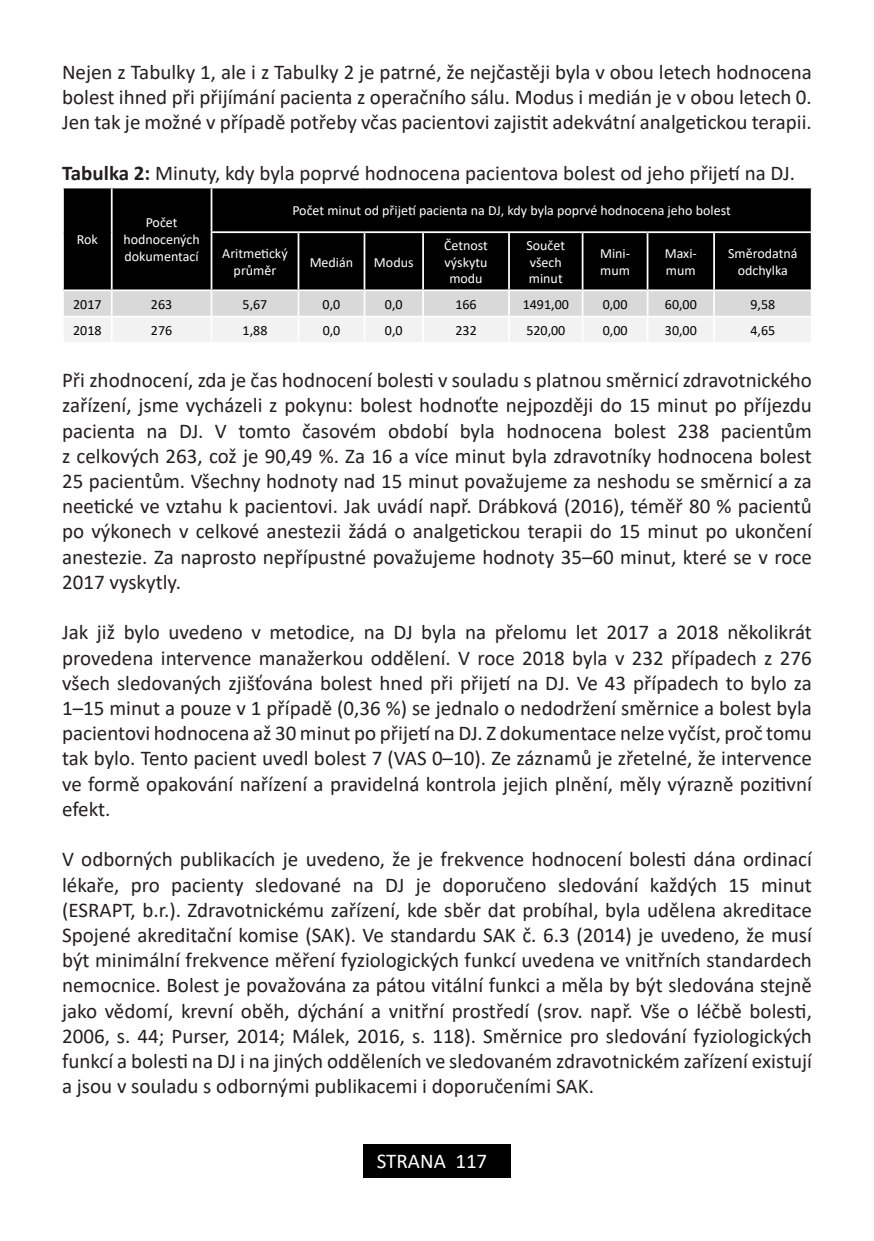
<style>
.page{position:relative;width:874px;height:1241px;background:#fff}
.page>*{position:absolute;margin:0;border:0;box-sizing:border-box;transform-origin:0 0}
.t1{font:21px/25.2px "Calibri";color:#231f20;text-align:justify}
.t2{font:21px "Calibri";color:#fff}
.t3{font:14px/16.8px "Calibri";color:#fff;text-align:center}
.t4{font:14px "Calibri";color:#000}
.s1{font-weight:700}
</style>
<div class="page">
<div style="left:363px;top:1143px;width:147px;height:34px;background:#000"></div>
<div style="left:64px;top:188px;width:746px;height:101px;background:#000"></div>
<hr style="left:111px;top:188px;width:1px;height:44px;background:#fff">
<hr style="left:210px;top:188px;width:2px;height:43px;background:#fff">
<hr style="left:111px;top:232px;width:1px;height:57px;background:#fff">
<hr style="left:210px;top:231px;width:88px;height:2px;background:#fff">
<hr style="left:210px;top:233px;width:2px;height:56px;background:#fff">
<hr style="left:298px;top:231px;width:66px;height:2px;background:#fff">
<hr style="left:297px;top:233px;width:2px;height:56px;background:#fff">
<hr style="left:364px;top:231px;width:59px;height:2px;background:#fff">
<hr style="left:363px;top:233px;width:2px;height:56px;background:#fff">
<hr style="left:423px;top:231px;width:85px;height:2px;background:#fff">
<hr style="left:422px;top:233px;width:2px;height:56px;background:#fff">
<hr style="left:508px;top:231px;width:74px;height:2px;background:#fff">
<hr style="left:508px;top:233px;width:1px;height:56px;background:#fff">
<hr style="left:582px;top:231px;width:65px;height:2px;background:#fff">
<hr style="left:581px;top:233px;width:2px;height:56px;background:#fff">
<hr style="left:647px;top:231px;width:66px;height:2px;background:#fff">
<hr style="left:646px;top:233px;width:2px;height:56px;background:#fff">
<hr style="left:713px;top:231px;width:99px;height:2px;background:#fff">
<hr style="left:712px;top:233px;width:2px;height:56px;background:#fff">
<svg style="left:63px;top:290px;width:748px;height:52px"></svg>
<hr style="left:582px;top:316px;width:65px;height:1px;background:#fff">
<hr style="left:581px;top:317px;width:2px;height:25px;background:#fff">
<hr style="left:647px;top:316px;width:66px;height:1px;background:#fff">
<hr style="left:646px;top:317px;width:2px;height:25px;background:#fff">
<hr style="left:713px;top:316px;width:99px;height:1px;background:#fff">
<hr style="left:712px;top:317px;width:2px;height:25px;background:#fff">
<hr style="left:810px;top:317px;width:2px;height:25px;background:#fff">
<p class="t1" style="left:62px;top:59px;width:751px">Nejen z Tabulky 1, ale i z Tabulky 2 je patrné, že nejčastěji byla v obou letech hodnocena bolest ihned při přijímání pacienta z operačního sálu. Modus i medián je v obou letech 0.<br>Jen tak je možné v případě potřeby včas pacientovi zajistit adekvátní analgetickou terapii.</p>
<p class="t1" style="left:62px;top:159px;width:734px"><span class="s1">Tabulka 2:</span> Minuty, kdy byla poprvé hodnocena pacientova bolest od jeho přijetí na DJ.</p>
<p class="t3" style="left:77px;top:231px;width:23px">Rok</p>
<p class="t3" style="left:123px;top:214px;width:78px">Počet hodnocených dokumentací</p>
<p class="t3" style="left:292px;top:202px;width:439px">Počet minut od přijetí pacienta na DJ, kdy byla poprvé hodnocena jeho bolest</p>
<p class="t3" style="left:222px;top:245px;width:67px">Aritmetický průměr</p>
<p class="t3" style="left:309px;top:253px;width:45px">Medián</p>
<p class="t3" style="left:374px;top:253px;width:41px">Modus</p>
<p class="t3" style="left:444px;top:236px;width:45px">Četnost výskytu modu</p>
<p class="t3" style="left:526px;top:236px;width:40px;text-align:left">Součet všech minut</p>
<p class="t3" style="left:599px;top:245px;width:32px;text-align:left">Mini&shy;mum</p>
<p class="t3" style="left:664px;top:245px;width:34px;text-align:left">Maxi&shy;mum</p>
<p class="t3" style="left:727px;top:245px;width:71px">Směrodatná odchylka</p>
<p class="t4" style="left:73px;top:294px;width:30px">2017</p>
<p class="t4" style="left:151px;top:294px;width:23px">263</p>
<p class="t4" style="left:242px;top:294px;width:26px">5,67</p>
<p class="t4" style="left:322px;top:294px;width:19px">0,0</p>
<p class="t4" style="left:385px;top:294px;width:19px">0,0</p>
<p class="t4" style="left:455px;top:294px;width:23px">166</p>
<p class="t4" style="left:522px;top:294px;width:48px">1491,00</p>
<p class="t4" style="left:602px;top:294px;width:26px">0,00</p>
<p class="t4" style="left:664px;top:294px;width:33px">60,00</p>
<p class="t4" style="left:750px;top:294px;width:26px">9,58</p>
<p class="t4" style="left:73px;top:320px;width:30px">2018</p>
<p class="t4" style="left:151px;top:320px;width:23px">276</p>
<p class="t4" style="left:242px;top:320px;width:26px">1,88</p>
<p class="t4" style="left:322px;top:320px;width:19px">0,0</p>
<p class="t4" style="left:385px;top:320px;width:19px">0,0</p>
<p class="t4" style="left:455px;top:320px;width:23px">232</p>
<p class="t4" style="left:526px;top:320px;width:40px">520,00</p>
<p class="t4" style="left:602px;top:320px;width:26px">0,00</p>
<p class="t4" style="left:664px;top:320px;width:33px">30,00</p>
<p class="t4" style="left:750px;top:320px;width:26px">4,65</p>
<p class="t1" style="left:62px;top:367px;width:751px">Při zhodnocení, zda je čas hodnocení bolesti v souladu s platnou směrnicí zdravotnického zařízení, jsme vycházeli z pokynu: bolest hodnoťte nejpozději do 15 minut po příjezdu pacienta na DJ. V tomto časovém období byla hodnocena bolest 238 pacientům z celkových 263, což je 90,49 %. Za 16 a více minut byla zdravotníky hodnocena bolest 25 pacientům. Všechny hodnoty nad 15 minut považujeme za neshodu se směrnicí a za neetické ve vztahu k pacientovi. Jak uvádí např. Drábková (2016), téměř 80 % pacientů po výkonech v celkové anestezii žádá o analgetickou terapii do 15 minut po ukončení anestezie. Za naprosto nepřípustné považujeme hodnoty 35–60 minut, které se v roce 2017 vyskytly.</p>
<p class="t1" style="left:62px;top:619px;width:751px">Jak již bylo uvedeno v metodice, na DJ byla na přelomu let 2017 a 2018 několikrát provedena intervence manažerkou oddělení. V roce 2018 byla v 232 případech z 276 všech sledovaných zjišťována bolest hned při přijetí na DJ. Ve 43 případech to bylo za 1–15 minut a pouze v 1 případě (0,36 %) se jednalo o nedodržení směrnice a bolest byla pacientovi hodnocena až 30 minut po přijetí na DJ. Z dokumentace nelze vyčíst, proč tomu tak bylo. Tento pacient uvedl bolest 7 (VAS 0–10). Ze záznamů je zřetelné, že intervence ve formě opakování nařízení a pravidelná kontrola jejich plnění, měly výrazně pozitivní efekt.</p>
<p class="t1" style="left:62px;top:846px;width:751px">V odborných publikacích je uvedeno, že je frekvence hodnocení bolesti dána ordinací lékaře, pro pacienty sledované na DJ je doporučeno sledování každých 15 minut (ESRAPT, b.r.). Zdravotnickému zařízení, kde sběr dat probíhal, byla udělena akreditace Spojené akreditační komise (SAK). Ve standardu SAK č. 6.3 (2014) je uvedeno, že musí být minimální frekvence měření fyziologických funkcí uvedena ve vnitřních standardech nemocnice. Bolest je považována za pátou vitální funkci a měla by být sledována stejně jako vědomí, krevní oběh, dýchání a vnitřní prostředí (srov. např. Vše o léčbě bolesti, 2006, s. 44; Purser, 2014; Málek, 2016, s. 118). Směrnice pro sledování fyziologických funkcí a bolesti na DJ i na jiných odděleních ve sledovaném zdravotnickém zařízení existují a jsou v souladu s odbornými publikacemi i doporučeními SAK.</p>
<p class="t2" style="left:376px;top:1146px;width:112px">STRANA 117</p>
</div>
